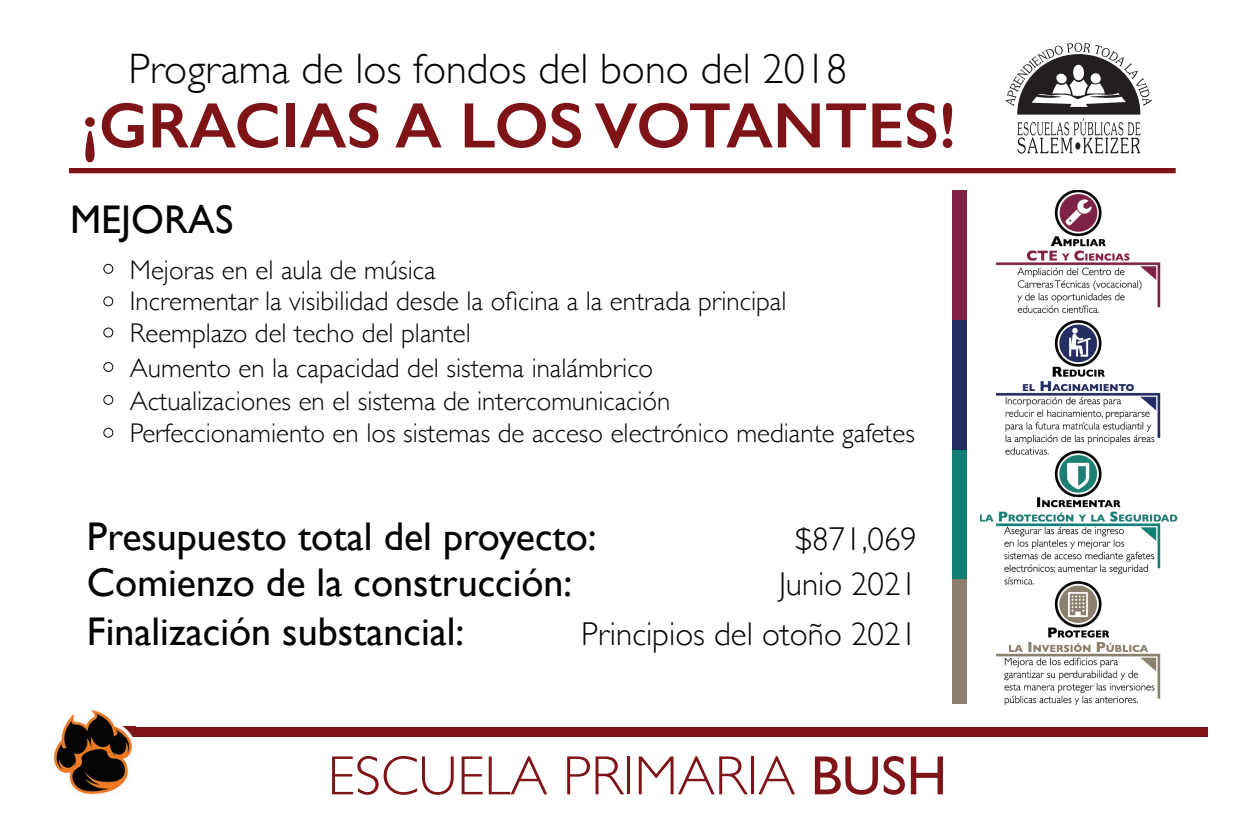
<style>
.page{position:relative;width:1260px;height:828px;background:#fff}
.page>*{position:absolute;margin:0;border:0;box-sizing:border-box;transform-origin:0 0}
.t1{font:600 64.5px "Gill Sans";color:#7e1417}
.t2{font:300 55.5px "Gill Sans";color:#7e1417}
.t3{font:300 42.5px "Gill Sans";color:#040503}
.t4{font:40px/47.8px "Gill Sans";color:#040503}
.t5{font:300 33px/45.2px "Gill Sans";color:#040503;text-align:center}
.t6{font:300 27px/32.9px "Gill Sans";color:#040503}
.s1{font-weight:400}
</style>
<div class="page">
<div style="left:112px;top:727px;width:1096px;height:10px;background:#7e1417"></div>
<hr style="left:70px;top:169px;width:1105px;height:4px;background:#7e1417">
<div style="left:69px;top:168px;width:1106px;height:5px;border:1px solid #7e1417"></div>
<div style="left:103px;top:264px;width:10px;height:10px;border:1px solid #040503;border-radius:50%"></div>
<div style="left:103px;top:328px;width:10px;height:10px;border:1px solid #040503;border-radius:50%"></div>
<div style="left:103px;top:362px;width:10px;height:10px;border:1px solid #040503;border-radius:50%"></div>
<div style="left:103px;top:395px;width:10px;height:10px;border:1px solid #040503;border-radius:50%"></div>
<div style="left:103px;top:428px;width:10px;height:10px;border:1px solid #040503;border-radius:50%"></div>
<img style="left:53px;top:709px;width:82px;height:86px">
<img style="left:112px;top:727px;width:23px;height:10px">
<div style="left:953px;top:190px;width:14px;height:130px;background:#802146"></div>
<div style="left:953px;top:320px;width:14px;height:131px;background:#222e63"></div>
<div style="left:953px;top:451px;width:14px;height:130px;background:#117f76"></div>
<div style="left:953px;top:579px;width:14px;height:125px;background:#8b806d"></div>
<svg style="left:1005px;top:43px;width:147px;height:111px"></svg>
<div style="left:103px;top:296px;width:10px;height:10px;border:1px solid #040503;border-radius:50%"></div>
<img style="left:980px;top:190px;width:197px;height:515px">
<h3 class="t3" style="left:128px;top:36px;width:721px">Programa de los fondos del bono del 2018</h3>
<h1 class="t1" style="left:81px;top:87px;width:877px">¡GRACIAS A LOS VOTANTES!</h1>
<h3 class="t4" style="left:70px;top:195px;width:165px">MEJORAS</h3>
<p class="t6" style="left:130px;top:252px;width:307px">Mejoras en el aula de música</p>
<p class="t6" style="left:130px;top:284px;width:658px">Incrementar la visibilidad desde la oficina a la entrada principal</p>
<p class="t6" style="left:130px;top:316px;width:342px">Reemplazo del techo del plantel</p>
<p class="t6" style="left:130px;top:350px;width:786px">Aumento en la capacidad del sistema inalámbrico<br>Actualizaciones en el sistema de intercomunicación<br>Perfeccionamiento en los sistemas de acceso electrónico mediante gafetes</p>
<h3 class="t4" style="left:87px;top:512px;width:511px">Presupuesto total del proyecto:<br>Comienzo de la construcción:<br>Finalización substancial:</h3>
<p class="t5" style="left:779px;top:515px;width:139px">$871,069<br>Junio 2021</p>
<p class="t5" style="left:581px;top:610px;width:337px">Principios del otoño 2021</p>
<h2 class="t2" style="left:328px;top:732px;width:621px">ESCUELA PRIMARIA <span class="s1">BUSH</span></h2>
</div>
